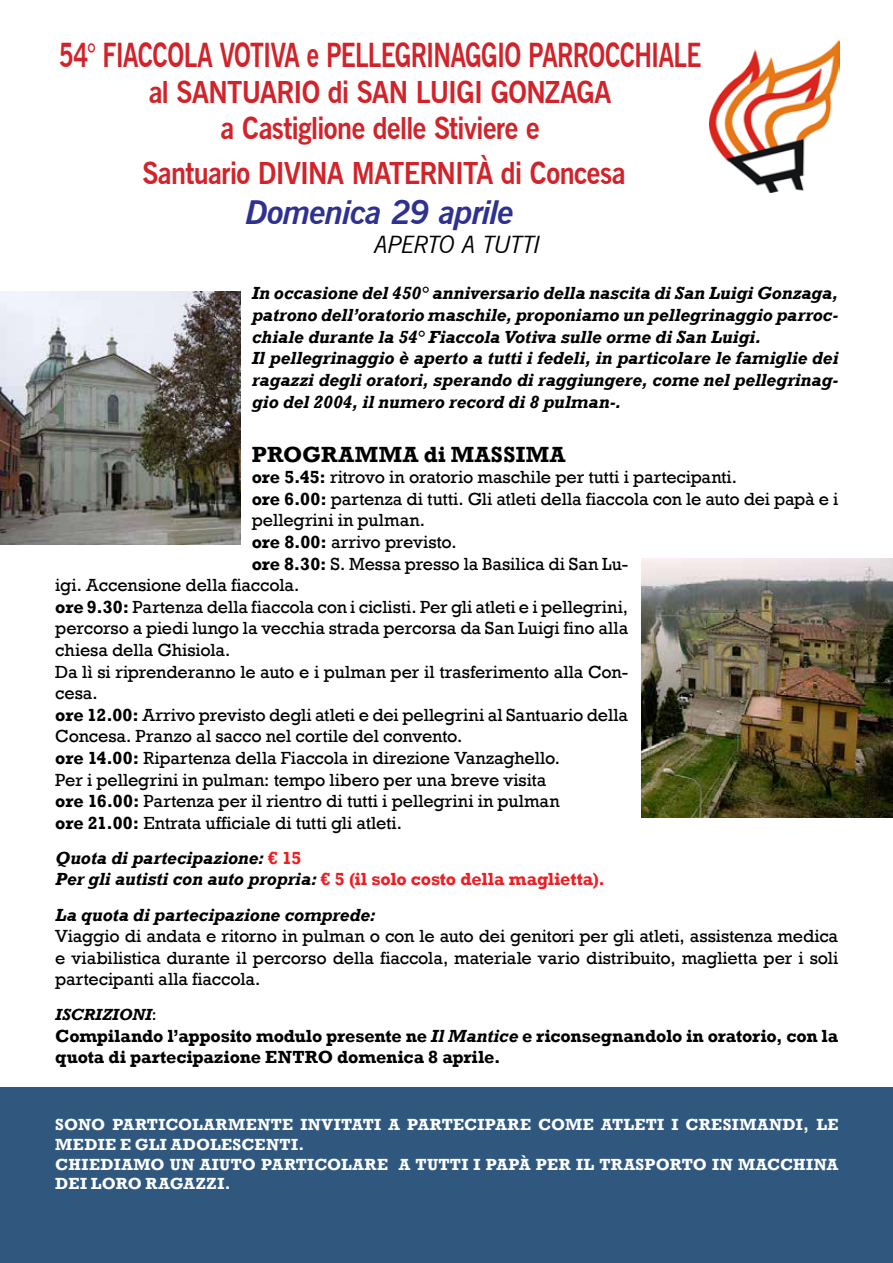
<style>
.page{position:relative;width:893px;height:1263px;background:#fff}
.page>*{position:absolute;margin:0;border:0;box-sizing:border-box;transform-origin:0 0}
.t1{font:700 33px "News Gothic BT";letter-spacing:-.03em;color:#d2232a;scale:.75 1}
.t2{font:italic 700 33px "News Gothic BT";letter-spacing:-.02em;color:#2e3092}
.t3{font:700 30px/36px "News Gothic BT";letter-spacing:-.025em;color:#d2232a;text-align:center;scale:.91 1}
.t4{font:italic 24px "News Gothic BT";letter-spacing:-.035em;color:#000}
.t5{font:700 22.5px "Rockwell";letter-spacing:.02em;color:#000}
.t6{font:18px/21.6px "Rockwell";letter-spacing:-.005em;color:#000;text-align:justify}
.t7{font:italic 700 18px/21.6px "Rockwell";letter-spacing:-.005em;color:#000}
.t8{font:700 18px/21.6px "Rockwell";letter-spacing:-.01em;color:#000}
.t9{font:700 16.5px "Rockwell";letter-spacing:.025em;color:#fff}
.t10{font:700 16.5px "Rockwell";letter-spacing:.145em;color:#fff}
.t11{font:italic 700 16.5px "Rockwell";letter-spacing:.01em;color:#000}
.s1{font-weight:700}
.s2{font-style:normal;color:#ed1d24}
.s3{font-weight:400;font-style:normal}
.s4{font-style:italic}
</style>
<div class="page">
<div style="left:0;top:1087px;width:893px;height:176px;background:#30587f"></div>
<img style="left:709px;top:40px;width:130px;height:152px">
<img style="left:0;top:291px;width:240px;height:253px">
<img style="left:641px;top:558px;width:252px;height:259px">
<h1 class="t1" style="left:59px;top:36px;width:858px">54° FIACCOLA VOTIVA e PELLEGRINAGGIO PARROCCHIALE</h1>
<h2 class="t3" style="left:149px;top:74px;width:510px">al SANTUARIO di SAN LUIGI GONZAGA a Castiglione delle Stiviere e</h2>
<h2 class="t3" style="left:142px;top:155px;width:533px">Santuario DIVINA MATERNITà di Concesa</h2>
<h1 class="t2" style="left:246px;top:192px;width:270px">Domenica 29 aprile</h1>
<h3 class="t4" style="left:374px;top:230px;width:168px">APERTO A TUTTI</h3>
<p class="t7" style="left:252px;top:283px;width:588px">In occasione del 450° anniversario della nascita di San Luigi Gonzaga, patrono dell’oratorio maschile, proponiamo un pellegrinaggio parroc&shy;chiale durante la 54° Fiaccola Votiva sulle orme di San Luigi.<br>Il pellegrinaggio è aperto a tutti i fedeli, in particolare le famiglie dei ragazzi degli oratori, sperando di raggiungere, come nel pellegrinag&shy;gio del 2004, il numero record di 8 pulman-.</p>
<p class="t5" style="left:252px;top:440px;width:315px">PROGRAMMA di MASSIMA</p>
<p class="t6" style="left:252px;top:466px;width:487px"><span class="s1">ore 5.45:</span> ritrovo in oratorio maschile per tutti i partecipanti.</p>
<p class="t6" style="left:252px;top:488px;width:588px"><span class="s1">ore 6.00:</span> partenza di tutti. Gli atleti della fiaccola con le auto dei papà e i</p>
<p class="t6" style="left:252px;top:510px;width:175px">pellegrini in pulman.</p>
<p class="t6" style="left:252px;top:531px;width:206px"><span class="s1">ore 8.00:</span> arrivo previsto.</p>
<p class="t6" style="left:252px;top:553px;width:378px"><span class="s1">ore 8.30:</span> S. Messa presso la Basilica di San Lu-</p>
<p class="t6" style="left:55px;top:574px;width:246px">igi. Accensione della fiaccola.</p>
<p class="t6" style="left:55px;top:596px;width:574px"><span class="s1">ore 9.30:</span> Partenza della fiaccola con i ciclisti. Per gli atleti e i pellegrini,</p>
<p class="t6" style="left:55px;top:618px;width:574px">percorso a piedi lungo la vecchia strada percorsa da San Luigi fino alla</p>
<p class="t6" style="left:55px;top:639px;width:177px">chiesa della Ghisiola.</p>
<p class="t6" style="left:55px;top:661px;width:574px">Da lì si riprenderanno le auto e i pulman per il trasferimento alla Con-</p>
<p class="t6" style="left:55px;top:682px;width:44px">cesa.</p>
<p class="t6" style="left:55px;top:704px;width:574px"><span class="s1">ore 12.00:</span> Arrivo previsto degli atleti e dei pellegrini al Santuario della</p>
<p class="t6" style="left:55px;top:726px;width:409px">Concesa. Pranzo al sacco nel cortile del convento.</p>
<p class="t6" style="left:55px;top:747px;width:506px"><span class="s1">ore 14.00:</span> Ripartenza della Fiaccola in direzione Vanzaghello.</p>
<p class="t6" style="left:55px;top:769px;width:493px">Per i pellegrini in pulman: tempo libero per una breve visita</p>
<p class="t6" style="left:55px;top:790px;width:506px"><span class="s1">ore 16.00:</span> Partenza per il rientro di tutti i pellegrini in pulman</p>
<p class="t6" style="left:55px;top:812px;width:348px"><span class="s1">ore 21.00:</span> Entrata ufficiale di tutti gli atleti.</p>
<p class="t7" style="left:55px;top:847px;width:551px">Quota di partecipazione: <span class="s2">€ 15<br></span>Per gli autisti con auto propria: <span class="s2">€ 5 (il solo costo della maglietta).</span></p>
<p class="t7" style="left:55px;top:904px;width:322px">La quota di partecipazione comprede:</p>
<p class="t6" style="left:55px;top:925px;width:785px">Viaggio di andata e ritorno in pulman o con le auto dei genitori per gli atleti, assistenza medica e viabilistica durante il percorso della fiaccola, materiale vario distribuito, maglietta per i soli partecipanti alla fiaccola.</p>
<p class="t11" style="left:55px;top:1005px;width:103px">ISCRIZIONI<span class="s3">:</span></p>
<p class="t8" style="left:55px;top:1025px;width:785px">Compilando l’apposito modulo presente ne <span class="s4">Il Mantice</span> e riconsegnandolo in oratorio, con la quota di partecipazione ENTRO domenica 8 aprile.</p>
<p class="t9" style="left:55px;top:1114px;width:23px">Sono</p>
<p class="t9" style="left:112px;top:1114px;width:13px">partico</p>
<p class="t9" style="left:192px;top:1114px;width:26px">larmente</p>
<p class="t9" style="left:300px;top:1114px;width:44px">invitati</p>
<p class="t9" style="left:388px;top:1114px;width:31px">a partecipare</p>
<p class="t9" style="left:538px;top:1114px;width:15px">come</p>
<p class="t9" style="left:601px;top:1114px;width:45px">atleti</p>
<p class="t9" style="left:671px;top:1114px;width:28px">i cresiman</p>
<p class="t9" style="left:783px;top:1114px;width:56px">di, le</p>
<p class="t10" style="left:55px;top:1134px;width:178px">medie egliadolescenti</p>
<p class="t9" style="left:299px;top:1134px;width:7px">.</p>
<p class="t9" style="left:55px;top:1154px;width:72px">Chiediamo</p>
<p class="t9" style="left:170px;top:1154px;width:104px">unaiuto partico</p>
<p class="t9" style="left:341px;top:1154px;width:24px">lare</p>
<p class="t9" style="left:399px;top:1154px;width:51px">atutti</p>
<p class="t9" style="left:474px;top:1154px;width:25px">i pap</p>
<p class="t9" style="left:519px;top:1154px;width:30px">à per</p>
<p class="t9" style="left:576px;top:1154px;width:37px">il trasporto</p>
<p class="t9" style="left:712px;top:1154px;width:41px">in macc</p>
<p class="t9" style="left:793px;top:1154px;width:25px">hina</p>
<p class="t9" style="left:55px;top:1174px;width:61px">dei loro</p>
<p class="t9" style="left:146px;top:1174px;width:14px">raga</p>
<p class="t9" style="left:195px;top:1174px;width:37px">zzi.</p>
</div>
